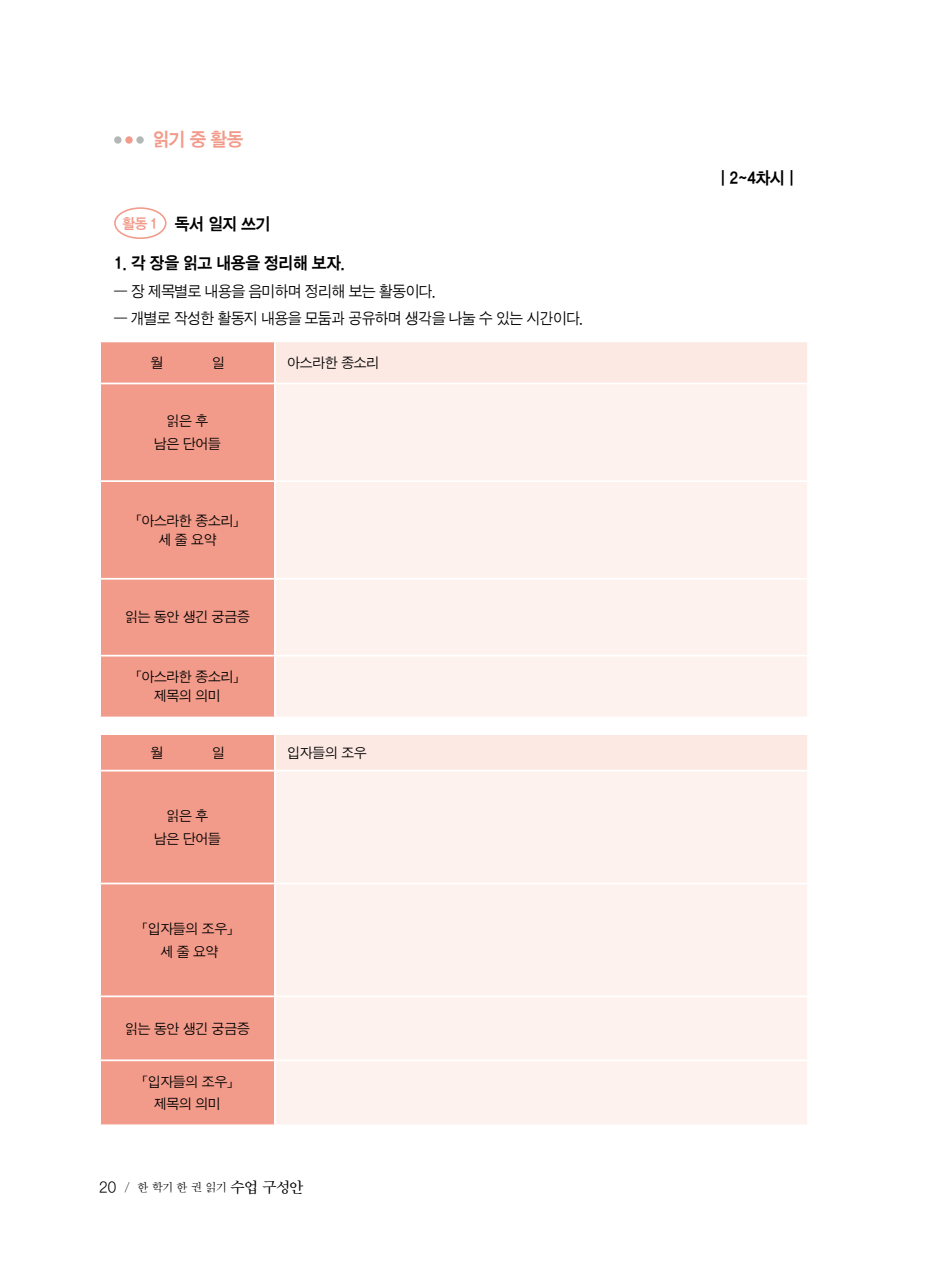
<style>
.page{position:relative;width:933px;height:1275px;background:#fff}
.page>*{position:absolute;margin:0;border:0;box-sizing:border-box;transform-origin:0 0}
.t1{font:19.25px "SD Gothic c Bd";color:#f29b8a;scale:.96 1}
.t2{font:17.15px "SD Gothic c Bd";letter-spacing:-.02em;color:#000;scale:.96 1}
.t3{font:15.75px/26.2px "SD Gothic a Lt";letter-spacing:-.025em;color:#000;scale:.96 1}
.t4{font:14.17px/22.8px "SD Gothic a Lt";letter-spacing:-.015em;color:#000;text-align:center}
.t5{font:12.25px "SD Myeongjo a Lt";color:#000}
.s1{font-size:14.7px;color:#f29b8a}
.s2{font-family:"SD Gothic a Lt";font-size:15.75px}
.s3{font-family:"SD Myeongjo b Md";font-size:15.75px}
</style>
<div class="page">
<div style="left:114px;top:136px;width:7px;height:8px;background:#b5b6b6;border-radius:50%"></div>
<div style="left:125px;top:136px;width:8px;height:8px;background:#f29b8a;border-radius:50%"></div>
<div style="left:136px;top:136px;width:8px;height:8px;background:#b5b6b6;border-radius:50%"></div>
<div style="left:114px;top:207px;width:52px;height:32px;border:2px solid #f29b8a;border-radius:50%"></div>
<div style="left:101px;top:342px;width:173px;height:375px;background:#f29b8a"></div>
<div style="left:275px;top:341px;width:533px;height:42px;background:#fce9e3"></div>
<div style="left:276px;top:384px;width:531px;height:333px;background:#fef2ee"></div>
<hr style="left:275px;top:341px;width:534px;height:1px;background:#fff">
<hr style="left:807px;top:342px;width:2px;height:41px;background:#fff">
<hr style="left:275px;top:480px;width:534px;height:2px;background:#fff">
<hr style="left:275px;top:578px;width:534px;height:2px;background:#fff">
<hr style="left:275px;top:655px;width:534px;height:1px;background:#fff">
<hr style="left:274px;top:342px;width:2px;height:41px;background:#fff">
<hr style="left:99px;top:383px;width:176px;height:1px;background:#fff">
<hr style="left:99px;top:480px;width:176px;height:2px;background:#fff">
<hr style="left:99px;top:578px;width:176px;height:2px;background:#fff">
<hr style="left:99px;top:655px;width:176px;height:1px;background:#fff">
<div style="left:101px;top:735px;width:173px;height:389px;background:#f29b8a"></div>
<div style="left:275px;top:734px;width:533px;height:37px;background:#fce9e3"></div>
<div style="left:276px;top:772px;width:531px;height:352px;background:#fef2ee"></div>
<hr style="left:275px;top:733px;width:534px;height:2px;background:#fff">
<hr style="left:807px;top:735px;width:2px;height:35px;background:#fff">
<hr style="left:275px;top:770px;width:534px;height:1px;background:#fff">
<hr style="left:275px;top:883px;width:534px;height:1px;background:#fff">
<hr style="left:275px;top:995px;width:534px;height:2px;background:#fff">
<hr style="left:275px;top:1059px;width:534px;height:2px;background:#fff">
<hr style="left:274px;top:735px;width:2px;height:35px;background:#fff">
<hr style="left:99px;top:770px;width:176px;height:1px;background:#fff">
<hr style="left:99px;top:883px;width:176px;height:1px;background:#fff">
<hr style="left:99px;top:995px;width:176px;height:2px;background:#fff">
<hr style="left:99px;top:1059px;width:176px;height:2px;background:#fff">
<h1 class="t1" style="left:153px;top:130px;width:96px">읽기 중 활동</h1>
<p class="t2" style="left:123px;top:216px;width:155px"><span class="s1">활동 1</span> 독서 일지 쓰기</p>
<p class="t2" style="left:114px;top:254px;width:242px">1. 각 장을 읽고 내용을 정리해 보자.</p>
<p class="t3" style="left:114px;top:278px;width:490px">― 장 제목별로 내용을 음미하며 정리해 보는 활동이다.<br>― 개별로 작성한 활동지 내용을 모둠과 공유하며 생각을 나눌 수 있는 시간이다.</p>
<p class="t4" style="left:150px;top:351px;width:14px">월</p>
<p class="t4" style="left:212px;top:351px;width:14px">일</p>
<p class="t4" style="left:287px;top:351px;width:93px">아스라한 종소리</p>
<p class="t4" style="left:154px;top:410px;width:68px">읽은 후 남은 단어들</p>
<p class="t4" style="left:137px;top:511px;width:103px;line-height:18.9px">「아스라한 종소리」세 줄 요약</p>
<p class="t4" style="left:125px;top:606px;width:126px">읽는 동안 생긴 궁금증</p>
<p class="t4" style="left:137px;top:668px;width:103px;line-height:18.9px">「아스라한 종소리」제목의 의미</p>
<p class="t4" style="left:150px;top:741px;width:14px">월</p>
<p class="t4" style="left:212px;top:741px;width:14px">일</p>
<p class="t4" style="left:287px;top:741px;width:81px">입자들의 조우</p>
<p class="t4" style="left:154px;top:804px;width:68px">읽은 후 남은 단어들</p>
<p class="t4" style="left:143px;top:917px;width:90px">「입자들의 조우」세 줄 요약</p>
<p class="t4" style="left:125px;top:1017px;width:126px">읽는 동안 생긴 궁금증</p>
<p class="t4" style="left:143px;top:1070px;width:90px">「입자들의 조우」제목의 의미</p>
<p class="t5" style="left:99px;top:1182px;width:206px"><span class="s2">20</span> / 한 학기 한 권 읽기 <span class="s3">수업 구성안</span></p>
<p class="t2" style="left:720px;top:170px;width:78px">| 2~4차시 |</p>
</div>
